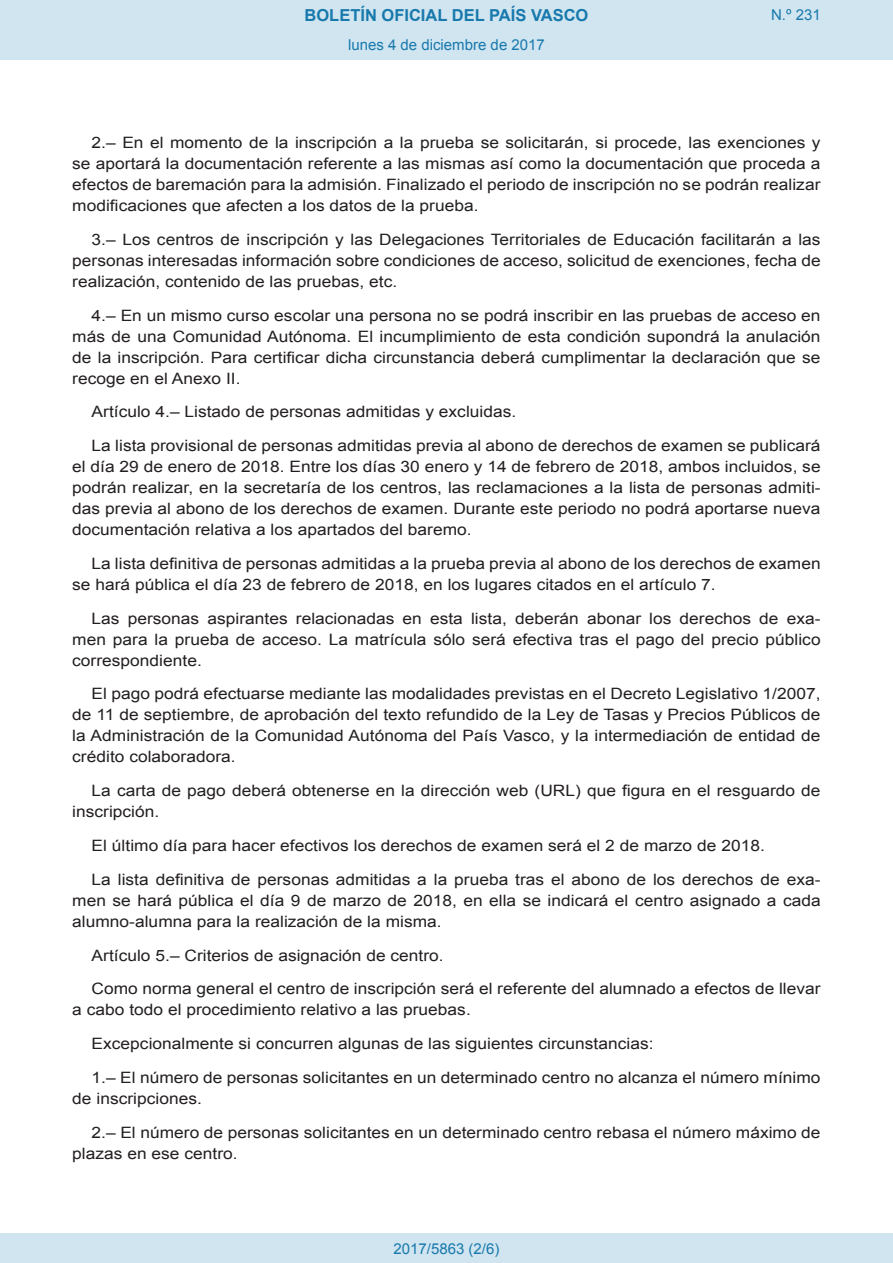
<style>
.page{position:relative;width:893px;height:1263px;background:#fff}
.page>*{position:absolute;margin:0;border:0;box-sizing:border-box;transform-origin:0 0}
.t1{font:700 16.5px "Arial";color:#1879ad}
.BOPVDetalle{font:15.6px/21px "Arial";color:#231f20;text-align:justify;scale:1.11 1}
.Paginacion_Centro{font:15px "Arial";color:#1879ad}
</style>
<div class="page">
<div style="left:0;top:0;width:893px;height:60px;background:#d0e5f0"></div>
<div style="left:0;top:1233px;width:893px;height:30px;background:#d0e5f0"></div>
<p class="t1" style="left:305px;top:4px;width:285px">BOLETÍN OFICIAL DEL PAÍS VASCO</p>
<p class="Paginacion_Centro" style="left:348px;top:35px;width:198px">lunes 4 de diciembre de 2017</p>
<p class="Paginacion_Centro" style="left:771px;top:5px;width:51px">N.º 231</p>
<p class="BOPVDetalle" style="left:72px;top:132px;width:676px;text-indent:19px">2.– En el momento de la inscripción a la prueba se solicitarán, si procede, las exenciones y se aportará la documentación referente a las mismas así como la documentación que proceda a efectos de baremación para la admisión. Finalizado el periodo de inscripción no se podrán realizar modificaciones que afecten a los datos de la prueba.</p>
<p class="BOPVDetalle" style="left:72px;top:229px;width:676px;text-indent:19px">3.– Los centros de inscripción y las Delegaciones Territoriales de Educación facilitarán a las personas interesadas información sobre condiciones de acceso, solicitud de exenciones, fecha de realización, contenido de las pruebas, etc.</p>
<p class="BOPVDetalle" style="left:72px;top:305px;width:676px;text-indent:19px">4.– En un mismo curso escolar una persona no se podrá inscribir en las pruebas de acceso en más de una Comunidad Autónoma. El incumplimiento de esta condición supondrá la anulación de la inscripción. Para certificar dicha circunstancia deberá cumplimentar la declaración que se recoge en el Anexo II.</p>
<p class="BOPVDetalle" style="left:92px;top:402px;width:384px">Artículo 4.– Listado de personas admitidas y excluidas.</p>
<p class="BOPVDetalle" style="left:72px;top:435px;width:676px;text-indent:19px">La lista provisional de personas admitidas previa al abono de derechos de examen se publicará el día 29 de enero de 2018. Entre los días 30 enero y 14 de febrero de 2018, ambos incluidos, se podrán realizar, en la secretaría de los centros, las reclamaciones a la lista de personas admiti&shy;das previa al abono de los derechos de examen. Durante este periodo no podrá aportarse nueva documentación relativa a los apartados del baremo.</p>
<p class="BOPVDetalle" style="left:72px;top:553px;width:676px;text-indent:19px">La lista definitiva de personas admitidas a la prueba previa al abono de los derechos de examen se hará pública el día 23 de febrero de 2018, en los lugares citados en el artículo 7.</p>
<p class="BOPVDetalle" style="left:72px;top:608px;width:676px;text-indent:19px">Las personas aspirantes relacionadas en esta lista, deberán abonar los derechos de exa&shy;men para la prueba de acceso. La matrícula sólo será efectiva tras el pago del precio público correspondiente.</p>
<p class="BOPVDetalle" style="left:72px;top:684px;width:676px;text-indent:19px">El pago podrá efectuarse mediante las modalidades previstas en el Decreto Legislativo 1/2007, de 11 de septiembre, de aprobación del texto refundido de la Ley de Tasas y Precios Públicos de la Administración de la Comunidad Autónoma del País Vasco, y la intermediación de entidad de crédito colaboradora.</p>
<p class="BOPVDetalle" style="left:72px;top:780px;width:676px;text-indent:19px">La carta de pago deberá obtenerse en la dirección web (URL) que figura en el resguardo de inscripción.</p>
<p class="BOPVDetalle" style="left:92px;top:835px;width:608px">El último día para hacer efectivos los derechos de examen será el 2 de marzo de 2018.</p>
<p class="BOPVDetalle" style="left:72px;top:869px;width:676px;text-indent:19px">La lista definitiva de personas admitidas a la prueba tras el abono de los derechos de exa&shy;men se hará pública el día 9 de marzo de 2018, en ella se indicará el centro asignado a cada alumno-alumna para la realización de la misma.</p>
<p class="BOPVDetalle" style="left:92px;top:945px;width:319px">Artículo 5.– Criterios de asignación de centro.</p>
<p class="BOPVDetalle" style="left:72px;top:978px;width:676px;text-indent:19px">Como norma general el centro de inscripción será el referente del alumnado a efectos de llevar a cabo todo el procedimiento relativo a las pruebas.</p>
<p class="BOPVDetalle" style="left:92px;top:1033px;width:508px">Excepcionalmente si concurren algunas de las siguientes circunstancias:</p>
<p class="BOPVDetalle" style="left:72px;top:1067px;width:676px;text-indent:19px">1.– El número de personas solicitantes en un determinado centro no alcanza el número mínimo de inscripciones.</p>
<p class="BOPVDetalle" style="left:72px;top:1122px;width:676px;text-indent:19px">2.– El número de personas solicitantes en un determinado centro rebasa el número máximo de plazas en ese centro.</p>
<p class="Paginacion_Centro" style="left:393px;top:1238px;width:107px">2017/5863 (2/6)</p>
</div>
